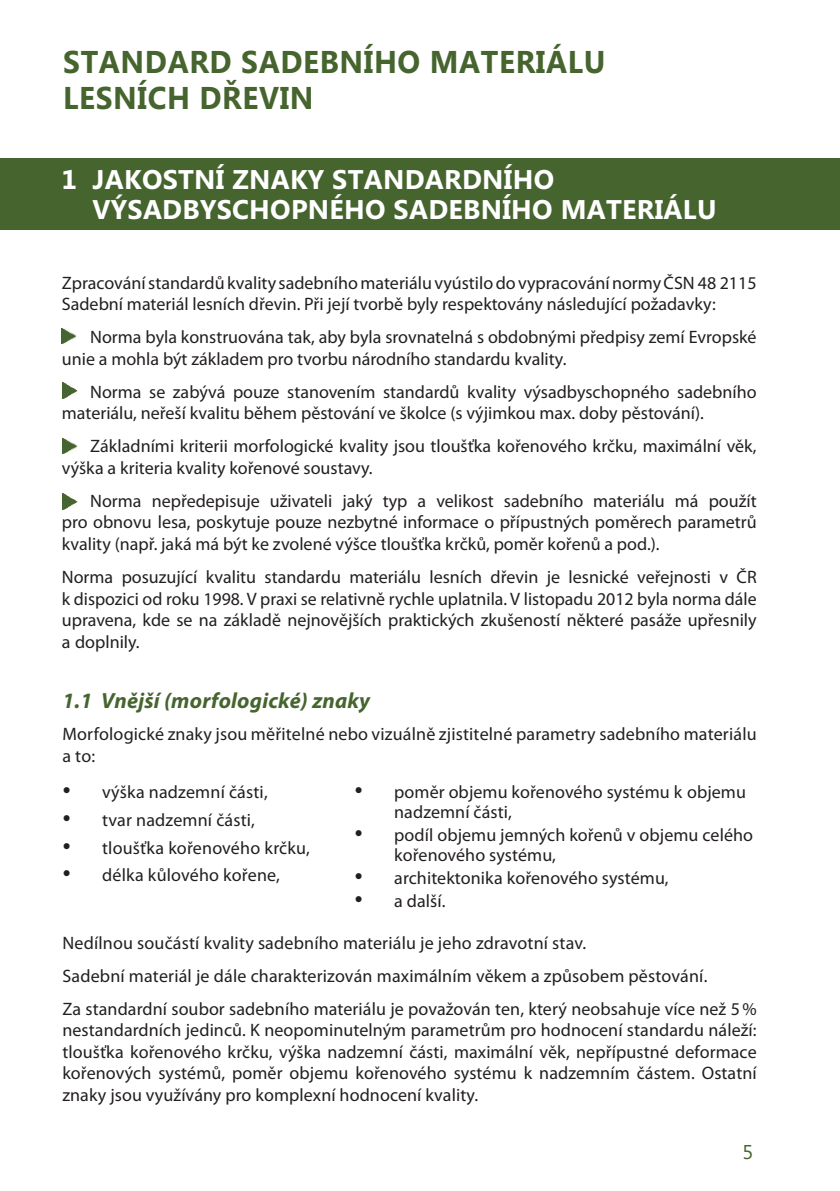
<style>
.page{position:relative;width:840px;height:1191px;background:#fff}
.page>*{position:absolute;margin:0;border:0;box-sizing:border-box;transform-origin:0 0}
.t1{font:700 31.6px/36px "Microsoft Phags Pa";letter-spacing:.02em;color:#45642e;scale:.95 1}
.t2{font:700 27px/30px "Microsoft Phags Pa";letter-spacing:.01em;color:#fff}
.t3{font:italic 700 22px "Myriad Pro";letter-spacing:.01em;color:#45642e}
.t4{font:20px "Microsoft Phags Pa";color:#45642e}
.t5{font:18px/21.6px "Myriad Pro";color:#231f20}
.s1{font-family:"Times New Roman";font-size:24px}
</style>
<div class="page">
<div style="left:0;top:158px;width:839px;height:72px;background:#45642e"></div>
<img style="left:62px;top:493px;width:15px;height:16px">
<img style="left:62px;top:383px;width:15px;height:15px">
<img style="left:62px;top:438px;width:15px;height:16px">
<img style="left:62px;top:328px;width:15px;height:16px">
<h1 class="t1" style="left:63px;top:42px;width:572px">STANDARD SADEBNÍHO MATERIÁLU<br>LESNÍCH DŘEVIN</h1>
<h2 class="t2" style="left:93px;top:163px;width:625px;text-indent:-31px">1 JAKOSTNÍ ZNAKY STANDARDNÍHO<br>VÝSADBYSCHOPNÉHO SADEBNÍHO MATERIÁLU</h2>
<p class="t5" style="left:62px;top:271px;width:696px">Zpracování standardů kvality sadebního materiálu vyústilo do vypracování normy ČSN 48 2115<br>Sadební materiál lesních dřevin. Při její tvorbě byly respektovány následující požadavky:</p>
<p class="t5" style="left:62px;top:326px;width:696px;text-indent:28px">Norma byla konstruována tak, aby byla srovnatelná s obdobnými předpisy zemí Evropské unie a mohla být základem pro tvorbu národního standardu kvality.</p>
<p class="t5" style="left:62px;top:380px;width:696px;text-indent:28px">Norma se zabývá pouze stanovením standardů kvality výsadbyschopného sadebního materiálu, neřeší kvalitu během pěstování ve školce (s výjimkou max. doby pěstování).</p>
<p class="t5" style="left:62px;top:435px;width:695px;text-indent:28px">Základními kriterii morfologické kvality jsou tloušťka kořenového krčku, maximální věk, výška a kriteria kvality kořenové soustavy.</p>
<p class="t5" style="left:62px;top:489px;width:696px;text-align:justify;text-indent:28px">Norma nepředepisuje uživateli jaký typ a velikost sadebního materiálu má použít pro obnovu lesa, poskytuje pouze nezbytné informace o přípustných poměrech parametrů kvality (např. jaká má být ke zvolené výšce tloušťka krčků, poměr kořenů a pod.).</p>
<p class="t5" style="left:62px;top:566px;width:696px">Norma posuzující kvalitu standardu materiálu lesních dřevin je lesnické veřejnosti v ČR k dispozici od roku 1998. V praxi se relativně rychle uplatnila. V listopadu 2012 byla norma dále upravena, kde se na základě nejnovějších praktických zkušeností některé pasáže upřesnily a doplnily.</p>
<p class="t3" style="left:62px;top:686px;width:310px">1.1 Vnější (morfologické) znaky</p>
<p class="t5" style="left:62px;top:723px;width:695px">Morfologické znaky jsou měřitelné nebo vizuálně zjistitelné parametry sadebního materiálu a to:</p>
<p class="t5" style="left:62px;top:781px;width:207px"><span class="s1">•</span> výška nadzemní části,</p>
<p class="t5" style="left:62px;top:809px;width:194px"><span class="s1">•</span> tvar nadzemní části,</p>
<p class="t5" style="left:62px;top:836px;width:249px"><span class="s1">•</span> tloušťka kořenového krčku,</p>
<p class="t5" style="left:62px;top:864px;width:219px"><span class="s1">•</span> délka kůlového kořene,</p>
<p class="t5" style="left:394px;top:782px;width:353px;line-height:20px;text-indent:-40px"><span class="s1">•</span> poměr objemu kořenového systému k objemu nadzemní části,</p>
<p class="t5" style="left:394px;top:824px;width:360px;line-height:20px;text-indent:-40px"><span class="s1">•</span> podíl objemu jemných kořenů v objemu celého kořenového systému,</p>
<p class="t5" style="left:354px;top:867px;width:315px"><span class="s1">•</span> architektonika kořenového systému,</p>
<p class="t5" style="left:354px;top:889px;width:92px"><span class="s1">•</span> a další.</p>
<p class="t5" style="left:62px;top:926px;width:695px;line-height:33px">Nedílnou součástí kvality sadebního materiálu je jeho zdravotní stav.<br>Sadební materiál je dále charakterizován maximálním věkem a způsobem pěstování.<br>Za standardní soubor sadebního materiálu je považován ten, který neobsahuje více než 5%</p>
<p class="t5" style="left:62px;top:1019px;width:695px;text-align:justify">nestandardních jedinců. K neopominutelným parametrům pro hodnocení standardu náleží: tloušťka kořenového krčku, výška nadzemní části, maximální věk, nepřípustné deformace kořenových systémů, poměr objemu kořenového systému k nadzemním částem. Ostatní znaky jsou využívány pro komplexní hodnocení kvality.</p>
<p class="t4" style="left:742px;top:1138px;width:12px">5</p>
</div>
